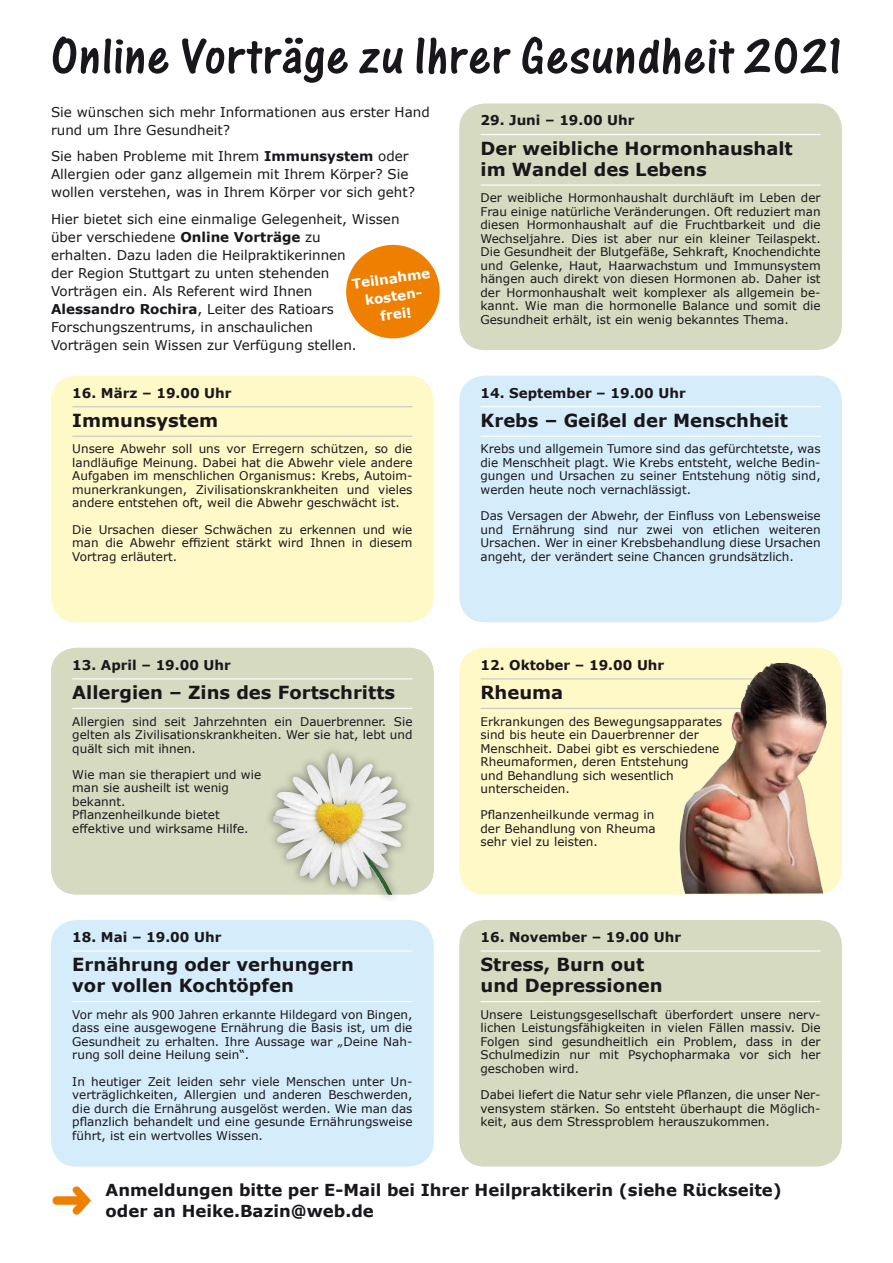
<style>
.page{position:relative;width:893px;height:1263px;background:#fff}
.page>*{position:absolute;margin:0;border:0;box-sizing:border-box;transform-origin:0 0}
.t1{font:54px "One Stroke Script Let Plain";letter-spacing:.02em;color:#1a171c}
.t2{font:700 18px/21px "Verdana";color:#1a171c}
.t3{font:700 16.5px/21px "Verdana";color:#1a171c}
.t4{font:13.5px/18px "Verdana";color:#1a171c}
.t5{font:700 13.5px "Verdana";color:#1a171c}
.t6{font:700 13.5px/18px "Verdana";color:#fff;text-align:center}
.t7{font:12px/13.5px "Verdana";color:#1a171c;text-align:justify}
.s1{font-weight:700}
</style>
<div class="page">
<div style="left:459px;top:103px;width:383px;height:247px;background:#d6dac0;border-radius:26px"></div>
<div style="left:459px;top:376px;width:383px;height:246px;background:#d5edfa;border-radius:26px"></div>
<div style="left:51px;top:376px;width:383px;height:246px;background:#fff9c7;border-radius:26px"></div>
<div style="left:459px;top:648px;width:383px;height:246px;background:#fff9c7;border-radius:26px"></div>
<div style="left:51px;top:648px;width:383px;height:246px;background:#d6dac0;border-radius:26px"></div>
<div style="left:263px;top:743px;width:151px;height:159px;background:#1a171c;opacity:.55"></div>
<div style="left:459px;top:920px;width:383px;height:246px;background:#d6dac0;border-radius:26px"></div>
<div style="left:51px;top:920px;width:383px;height:246px;background:#d5edfa;border-radius:26px"></div>
<hr style="left:480px;top:134px;width:341px;height:1px;background:#fff">
<hr style="left:480px;top:184px;width:341px;height:2px;background:#fff">
<hr style="left:480px;top:406px;width:341px;height:1px;background:#fff">
<hr style="left:480px;top:436px;width:341px;height:1px;background:#fff">
<hr style="left:72px;top:406px;width:340px;height:1px;background:#c6c7c8">
<hr style="left:72px;top:436px;width:340px;height:1px;background:#c6c7c8">
<hr style="left:480px;top:678px;width:314px;height:1px;background:#c6c7c8">
<hr style="left:480px;top:708px;width:314px;height:1px;background:#c6c7c8">
<hr style="left:72px;top:678px;width:340px;height:1px;background:#fff">
<hr style="left:72px;top:708px;width:340px;height:1px;background:#fff">
<hr style="left:480px;top:950px;width:341px;height:1px;background:#fff">
<hr style="left:480px;top:1001px;width:341px;height:1px;background:#fff">
<hr style="left:72px;top:950px;width:340px;height:1px;background:#fff">
<hr style="left:72px;top:1001px;width:340px;height:1px;background:#fff">
<div style="left:346px;top:245px;width:94px;height:93px;background:#ee7f00;border-radius:50%"></div>
<img style="left:679px;top:663px;width:148px;height:231px">
<h1 class="t1" style="left:51px;top:25px;width:792px">Online Vorträge zu Ihrer Gesundheit 2021</h1>
<p class="t4" style="left:51px;top:103px;width:380px">Sie wünschen sich mehr Informationen aus erster Hand rund um Ihre Gesundheit?</p>
<p class="t4" style="left:51px;top:147px;width:366px">Sie haben Probleme mit Ihrem <span class="s1">Immunsystem</span> oder<br>Allergien oder ganz allgemein mit Ihrem Körper? Sie wollen verstehen, was in Ihrem Körper vor sich geht?</p>
<p class="t4" style="left:51px;top:210px;width:350px">Hier bietet sich eine einmalige Gelegenheit, Wissen über verschiedene <span class="s1">Online Vorträge</span> zu<br>erhalten. Dazu laden die Heilpraktikerinnen<br>der Region Stuttgart zu unten stehenden Vorträgen ein. Als Referent wird Ihnen <span class="s1">Alessandro Rochira</span>, Leiter des Ratioars Forschungszentrums, in anschaulichen<br>Vorträgen sein Wissen zur Verfügung stellen.</p>
<p class="t5" style="left:480px;top:111px;width:156px">29. Juni – 19.00 Uhr</p>
<h2 class="t2" style="left:480px;top:138px;width:314px">Der weibliche Hormonhaushalt im Wandel des Lebens</h2>
<p class="t7" style="left:480px;top:191px;width:342px">Der weibliche Hormonhaushalt durchläuft im Leben der Frau einige natürliche Veränderungen. Oft reduziert man diesen Hormonhaushalt auf die Fruchtbarkeit und die Wechseljahre. Dies ist aber nur ein kleiner Teilaspekt.<br>Die Gesundheit der Blutgefäße, Sehkraft, Knochendichte und Gelenke, Haut, Haarwachstum und Immunsystem hängen auch direkt von diesen Hormonen ab. Daher ist der Hormonhaushalt weit komplexer als allgemein be&shy;kannt. Wie man die hormonelle Balance und somit die Gesundheit erhält, ist ein wenig bekanntes Thema.</p>
<p class="t6" style="left:351px;top:275px;width:80px;rotate:-8deg">Teilnahme kosten&shy;frei!</p>
<p class="t5" style="left:72px;top:383px;width:161px">16. März – 19.00 Uhr</p>
<h2 class="t2" style="left:72px;top:410px;width:147px">Immunsystem</h2>
<p class="t7" style="left:72px;top:442px;width:342px">Unsere Abwehr soll uns vor Erregern schützen, so die landläufige Meinung. Dabei hat die Abwehr viele andere Aufgaben im menschlichen Organismus: Krebs, Autoim&shy;munerkrankungen, Zivilisationskrankheiten und vieles andere entstehen oft, weil die Abwehr geschwächt ist.</p>
<p class="t7" style="left:72px;top:522px;width:342px">Die Ursachen dieser Schwächen zu erkennen und wie man die Abwehr effizient stärkt wird Ihnen in diesem Vortrag erläutert.</p>
<p class="t5" style="left:72px;top:655px;width:160px">13. April – 19.00 Uhr</p>
<h2 class="t2" style="left:72px;top:682px;width:324px">Allergien – Zins des Fortschritts</h2>
<p class="t7" style="left:72px;top:714px;width:342px">Allergien sind seit Jahrzehnten ein Dauerbrenner. Sie gelten als Zivilisationskrankheiten. Wer sie hat, lebt und quält sich mit ihnen.</p>
<p class="t7" style="left:72px;top:768px;width:190px;text-align:left">Wie man sie therapiert und wie man sie ausheilt ist wenig bekannt.<br>Pflanzenheilkunde bietet effektive und wirksame Hilfe.</p>
<p class="t5" style="left:72px;top:927px;width:151px">18. Mai – 19.00 Uhr</p>
<h2 class="t2" style="left:72px;top:954px;width:283px">Ernährung oder verhungern vor vollen Kochtöpfen</h2>
<p class="t7" style="left:72px;top:1007px;width:342px">Vor mehr als 900 Jahren erkannte Hildegard von Bingen, dass eine ausgewogene Ernährung die Basis ist, um die Gesundheit zu erhalten. Ihre Aussage war „Deine Nah&shy;rung soll deine Heilung sein“.</p>
<p class="t7" style="left:72px;top:1074px;width:342px">In heutiger Zeit leiden sehr viele Menschen unter Un&shy;verträglichkeiten, Allergien und anderen Beschwerden, die durch die Ernährung ausgelöst werden. Wie man das pflanzlich behandelt und eine gesunde Ernährungsweise führt, ist ein wertvolles Wissen.</p>
<p class="t5" style="left:480px;top:383px;width:207px">14. September – 19.00 Uhr</p>
<h2 class="t2" style="left:480px;top:410px;width:309px">Krebs – Geißel der Menschheit</h2>
<p class="t7" style="left:480px;top:442px;width:342px">Krebs und allgemein Tumore sind das gefürchtetste, was die Menschheit plagt. Wie Krebs entsteht, welche Bedin&shy;gungen und Ursachen zu seiner Entstehung nötig sind, werden heute noch vernachlässigt.</p>
<p class="t7" style="left:480px;top:509px;width:342px">Das Versagen der Abwehr, der Einfluss von Lebensweise und Ernährung sind nur zwei von etlichen weiteren Ursachen. Wer in einer Krebsbehandlung diese Ursachen angeht, der verändert seine Chancen grundsätzlich.</p>
<p class="t5" style="left:480px;top:655px;width:185px">12. Oktober – 19.00 Uhr</p>
<h2 class="t2" style="left:480px;top:682px;width:84px">Rheuma</h2>
<p class="t7" style="left:480px;top:714px;width:243px;text-align:left">Erkrankungen des Bewegungsapparates sind bis heute ein Dauerbrenner der<br>Menschheit. Dabei gibt es verschiedene<br>Rheumaformen, deren Entstehung<br>und Behandlung sich wesentlich unterscheiden.</p>
<p class="t7" style="left:480px;top:808px;width:177px">Pflanzenheilkunde vermag in der Behandlung von Rheuma sehr viel zu leisten.</p>
<p class="t5" style="left:480px;top:927px;width:202px">16. November – 19.00 Uhr</p>
<h2 class="t2" style="left:480px;top:954px;width:184px">Stress, Burn out und Depressionen</h2>
<p class="t7" style="left:480px;top:1007px;width:342px">Unsere Leistungsgesellschaft überfordert unsere nerv&shy;lichen Leistungsfähigkeiten in vielen Fällen massiv. Die Folgen sind gesundheitlich ein Problem, dass in der Schulmedizin nur mit Psychopharmaka vor sich her geschoben wird.</p>
<p class="t7" style="left:480px;top:1088px;width:342px">Dabei liefert die Natur sehr viele Pflanzen, die unser Ner&shy;vensystem stärken. So entsteht überhaupt die Möglich&shy;keit, aus dem Stressproblem herauszukommen.</p>
<h3 class="t3" style="left:106px;top:1179px;width:678px">Anmeldungen bitte per E-Mail bei Ihrer Heilpraktikerin (siehe Rückseite) oder an Heike.Bazin@web.de</h3>
</div>
